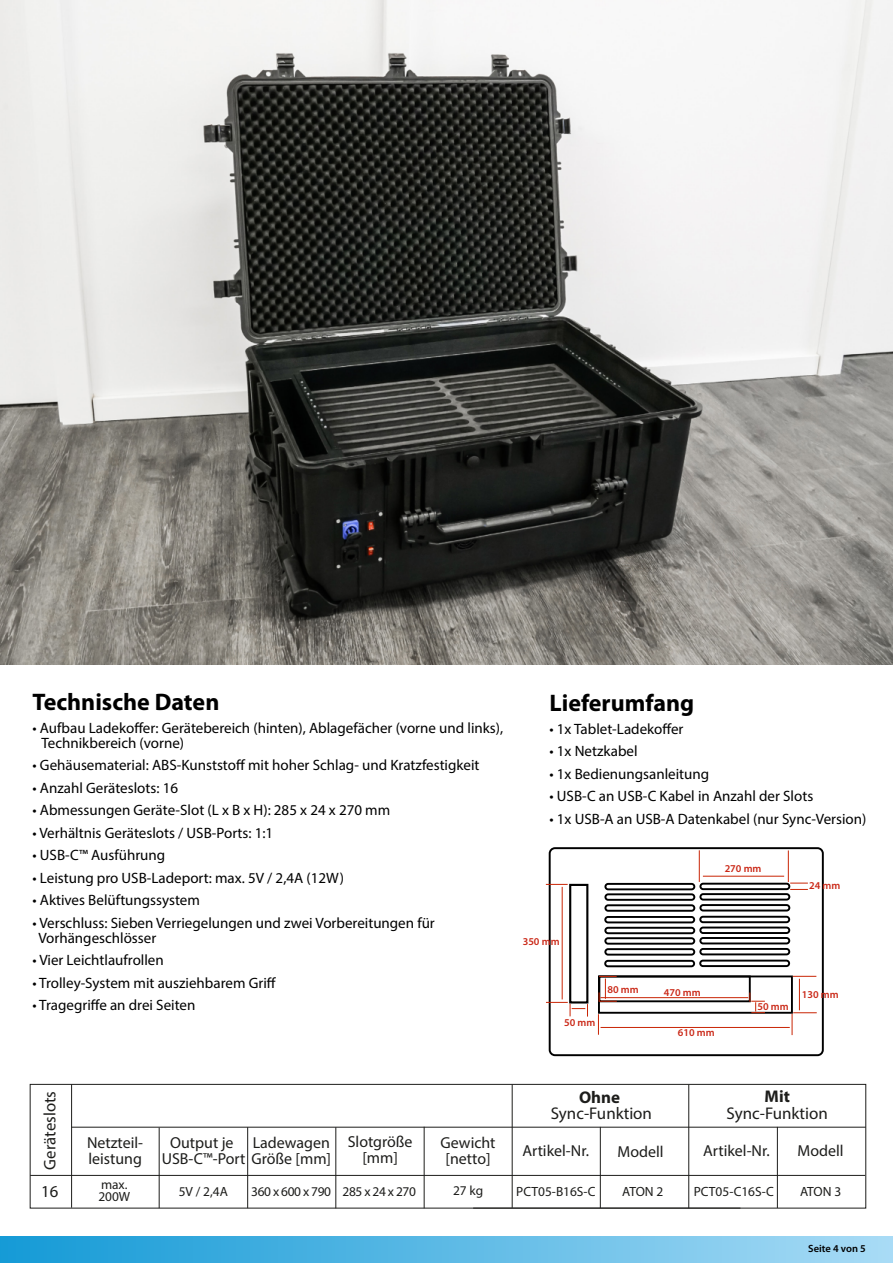
<style>
.page{position:relative;width:893px;height:1263px;background:#fff}
.page>*{position:absolute;margin:0;border:0;box-sizing:border-box;transform-origin:0 0}
.t1{font:700 24px "Myriad Pro";color:#000}
.t2{font:16.95px "Myriad Pro";color:#1d1d1b}
.t3{font:700 16.95px "Myriad Pro";color:#1d1d1b}
.t4{font:16.8px "Myriad Pro";color:#1d1d1b}
.t5{font:15.9px/15.9px "Myriad Pro";color:#1d1d1b}
.t6{font:15px/15px "Myriad Pro";color:#000}
.t7{font:13.35px/12.8px "Myriad Pro";color:#1d1d1b}
.t8{font:13.35px "Myriad Pro";letter-spacing:-.03em;color:#1d1d1b}
.t9{font:600 10.5px "Myriad Pro";color:#ca2817}
.t10{font:600 10.5px "Myriad Pro";color:#000}
</style>
<div class="page">
<div style="left:0;top:1236px;width:893px;height:27px;background:linear-gradient(to right,#1399d6,#a8dbf5)"></div>
<img style="left:0;top:0;width:893px;height:665px">
<div style="left:549px;top:847px;width:275px;height:209px;border:2px solid #000;border-radius:5px"></div>
<div style="left:604px;top:883px;width:91px;height:7px;border:2px solid #000;border-radius:3px"></div>
<div style="left:604px;top:893px;width:91px;height:8px;border:2px solid #000;border-radius:3px"></div>
<div style="left:604px;top:904px;width:91px;height:8px;border:2px solid #000;border-radius:3px"></div>
<div style="left:604px;top:916px;width:91px;height:7px;border:2px solid #000;border-radius:3px"></div>
<div style="left:604px;top:927px;width:91px;height:7px;border:2px solid #000;border-radius:3px"></div>
<div style="left:604px;top:937px;width:91px;height:8px;border:2px solid #000;border-radius:3px"></div>
<div style="left:604px;top:948px;width:91px;height:7px;border:2px solid #000;border-radius:3px"></div>
<div style="left:604px;top:960px;width:91px;height:7px;border:2px solid #000;border-radius:3px"></div>
<div style="left:699px;top:883px;width:91px;height:7px;border:2px solid #000;border-radius:3px"></div>
<div style="left:699px;top:893px;width:91px;height:7px;border:2px solid #000;border-radius:3px"></div>
<div style="left:699px;top:904px;width:91px;height:7px;border:2px solid #000;border-radius:3px"></div>
<div style="left:699px;top:916px;width:91px;height:7px;border:2px solid #000;border-radius:3px"></div>
<div style="left:699px;top:926px;width:91px;height:8px;border:2px solid #000;border-radius:3px"></div>
<div style="left:699px;top:937px;width:91px;height:7px;border:2px solid #000;border-radius:3px"></div>
<div style="left:699px;top:948px;width:91px;height:7px;border:2px solid #000;border-radius:3px"></div>
<div style="left:699px;top:960px;width:91px;height:7px;border:2px solid #000;border-radius:3px"></div>
<div style="left:598px;top:975px;width:153px;height:27px;border:2px solid #000"></div>
<div style="left:598px;top:975px;width:195px;height:39px;border:2px solid #000"></div>
<div style="left:569px;top:884px;width:19px;height:119px;border:2px solid #000"></div>
<svg style="left:546px;top:884px;width:22px;height:1px"></svg>
<svg style="left:790px;top:883px;width:18px;height:7px"></svg>
<hr style="left:699px;top:850px;width:1px;height:32px;background:#c92505">
<hr style="left:788px;top:850px;width:1px;height:32px;background:#c92505">
<svg style="left:598px;top:1014px;width:1px;height:21px"></svg>
<svg style="left:793px;top:976px;width:23px;height:1px"></svg>
<svg style="left:792px;top:1012px;width:25px;height:23px"></svg>
<hr style="left:703px;top:876px;width:81px;height:1px;background:#c92505">
<hr style="left:799px;top:979px;width:1px;height:31px;background:#c92505">
<hr style="left:601px;top:1027px;width:189px;height:1px;background:#c92505">
<svg style="left:546px;top:1002px;width:42px;height:14px"></svg>
<hr style="left:562px;top:887px;width:1px;height:112px;background:#c92505">
<svg style="left:599px;top:976px;width:18px;height:26px"></svg>
<hr style="left:600px;top:997px;width:148px;height:1px;background:#c92505">
<svg style="left:749px;top:992px;width:16px;height:21px"></svg>
<div style="left:30px;top:1084px;width:836px;height:124px;border:1px solid #1d1d1b"></div>
<hr style="left:30px;top:1175px;width:835px;height:1px;background:#1d1d1b">
<hr style="left:71px;top:1127px;width:795px;height:1px;background:#1d1d1b">
<hr style="left:159px;top:1127px;width:1px;height:81px;background:#1d1d1b">
<hr style="left:247px;top:1127px;width:1px;height:81px;background:#1d1d1b">
<hr style="left:335px;top:1127px;width:1px;height:81px;background:#1d1d1b">
<hr style="left:473px;top:1208px;width:267px;height:1px;background:#1d1d1b">
<hr style="left:424px;top:1127px;width:1px;height:81px;background:#1d1d1b">
<hr style="left:512px;top:1084px;width:1px;height:124px;background:#1d1d1b">
<hr style="left:688px;top:1084px;width:1px;height:124px;background:#1d1d1b">
<hr style="left:600px;top:1127px;width:1px;height:81px;background:#1d1d1b">
<hr style="left:777px;top:1127px;width:1px;height:81px;background:#1d1d1b">
<hr style="left:71px;top:1084px;width:1px;height:124px;background:#1d1d1b">
<h1 class="t1" style="left:33px;top:693px;width:188px">Technische Daten</h1>
<p class="t6" style="left:41px;top:721px;width:463px;text-indent:-9px">• Aufbau Ladekoffer: Gerätebereich (hinten), Ablagefächer (vorne und links),<br>Technikbereich (vorne)</p>
<p class="t6" style="left:33px;top:758px;width:448px">• Gehäusematerial: ABS-Kunststoff mit hoher Schlag- und Kratzfestigkeit</p>
<p class="t6" style="left:33px;top:781px;width:147px">• Anzahl Geräteslots: 16</p>
<p class="t6" style="left:33px;top:803px;width:359px">• Abmessungen Geräte-Slot (L x B x H): 285 x 24 x 270 mm</p>
<p class="t6" style="left:33px;top:826px;width:242px">• Verhältnis Geräteslots / USB-Ports: 1:1</p>
<p class="t6" style="left:33px;top:848px;width:134px">• USB-C™ Ausführung</p>
<p class="t6" style="left:33px;top:871px;width:313px">• Leistung pro USB-Ladeport: max. 5V / 2,4A (12W)</p>
<p class="t6" style="left:33px;top:893px;width:169px">• Aktives Belüftungssystem</p>
<p class="t6" style="left:38px;top:916px;width:398px;text-indent:-6px">• Verschluss: Sieben Verriegelungen und zwei Vorbereitungen für<br>Vorhängeschlösser</p>
<p class="t6" style="left:33px;top:953px;width:133px">• Vier Leichtlaufrollen</p>
<p class="t6" style="left:33px;top:976px;width:245px">• Trolley-System mit ausziehbarem Griff</p>
<p class="t6" style="left:33px;top:998px;width:164px">• Tragegriffe an drei Seiten</p>
<h1 class="t1" style="left:549px;top:694px;width:146px">Lieferumfang</h1>
<p class="t6" style="left:549px;top:722px;width:135px">• 1x Tablet-Ladekoffer</p>
<p class="t6" style="left:549px;top:744px;width:90px">• 1x Netzkabel</p>
<p class="t6" style="left:549px;top:767px;width:161px">• 1x Bedienungsanleitung</p>
<p class="t6" style="left:549px;top:789px;width:265px">• USB-C an USB-C Kabel in Anzahl der Slots</p>
<p class="t6" style="left:549px;top:812px;width:318px">• 1x USB-A an USB-A Datenkabel (nur Sync-Version)</p>
<p class="t9" style="left:725px;top:864px;width:38px">270 mm</p>
<p class="t9" style="left:809px;top:880px;width:33px">24 mm</p>
<p class="t9" style="left:523px;top:936px;width:38px">350 mm</p>
<p class="t9" style="left:564px;top:1017px;width:33px">50 mm</p>
<p class="t9" style="left:607px;top:984px;width:33px">80 mm</p>
<p class="t9" style="left:664px;top:987px;width:38px">470 mm</p>
<p class="t9" style="left:678px;top:1027px;width:38px">610 mm</p>
<p class="t9" style="left:757px;top:1001px;width:33px">50 mm</p>
<p class="t9" style="left:802px;top:989px;width:38px">130 mm</p>
<p class="t3" style="left:579px;top:1090px;width:43px">Ohne</p>
<p class="t2" style="left:551px;top:1105px;width:103px">Sync-Funktion</p>
<p class="t3" style="left:765px;top:1090px;width:27px">Mit</p>
<p class="t2" style="left:727px;top:1105px;width:103px">Sync-Funktion</p>
<p class="t4" style="left:42px;top:1169px;width:80px;rotate:-90deg">Geräteslots</p>
<p class="t5" style="left:348px;top:1135px;width:66px;text-align:center">Slotgröße [mm]</p>
<p class="t5" style="left:441px;top:1135px;width:56px;text-align:center">Gewicht [netto]</p>
<p class="t7" style="left:453px;top:1185px;width:32px">27 kg</p>
<p class="t5" style="left:87px;top:1135px;width:58px">Netzteil&shy;leistung</p>
<p class="t5" style="left:253px;top:1135px;width:79px">Ladewagen</p>
<p class="t5" style="left:162px;top:1135px;width:171px;text-indent:8px">Output je<br>USB-C™-Port Größe [mm]</p>
<p class="t5" style="left:522px;top:1143px;width:68px">Artikel-Nr.</p>
<p class="t5" style="left:617px;top:1144px;width:48px">Modell</p>
<p class="t5" style="left:703px;top:1143px;width:68px">Artikel-Nr.</p>
<p class="t5" style="left:797px;top:1144px;width:48px">Modell</p>
<p class="t7" style="left:622px;top:1186px;width:43px">ATON 2</p>
<p class="t7" style="left:800px;top:1186px;width:43px">ATON 3</p>
<p class="t7" style="left:98px;top:1178px;width:33px">max.<br>200W</p>
<p class="t4" style="left:41px;top:1183px;width:19px">16</p>
<p class="t7" style="left:179px;top:1185px;width:51px">5V / 2,4A</p>
<p class="t7" style="left:516px;top:1185px;width:81px">PCT05-B16S-C</p>
<p class="t8" style="left:251px;top:1185px;width:166px">360 x 600 x 790 285 x 24 x 270</p>
<p class="t7" style="left:694px;top:1186px;width:82px">PCT05-C16S-C</p>
<p class="t10" style="left:808px;top:1243px;width:59px">Seite 4 von 5</p>
</div>
